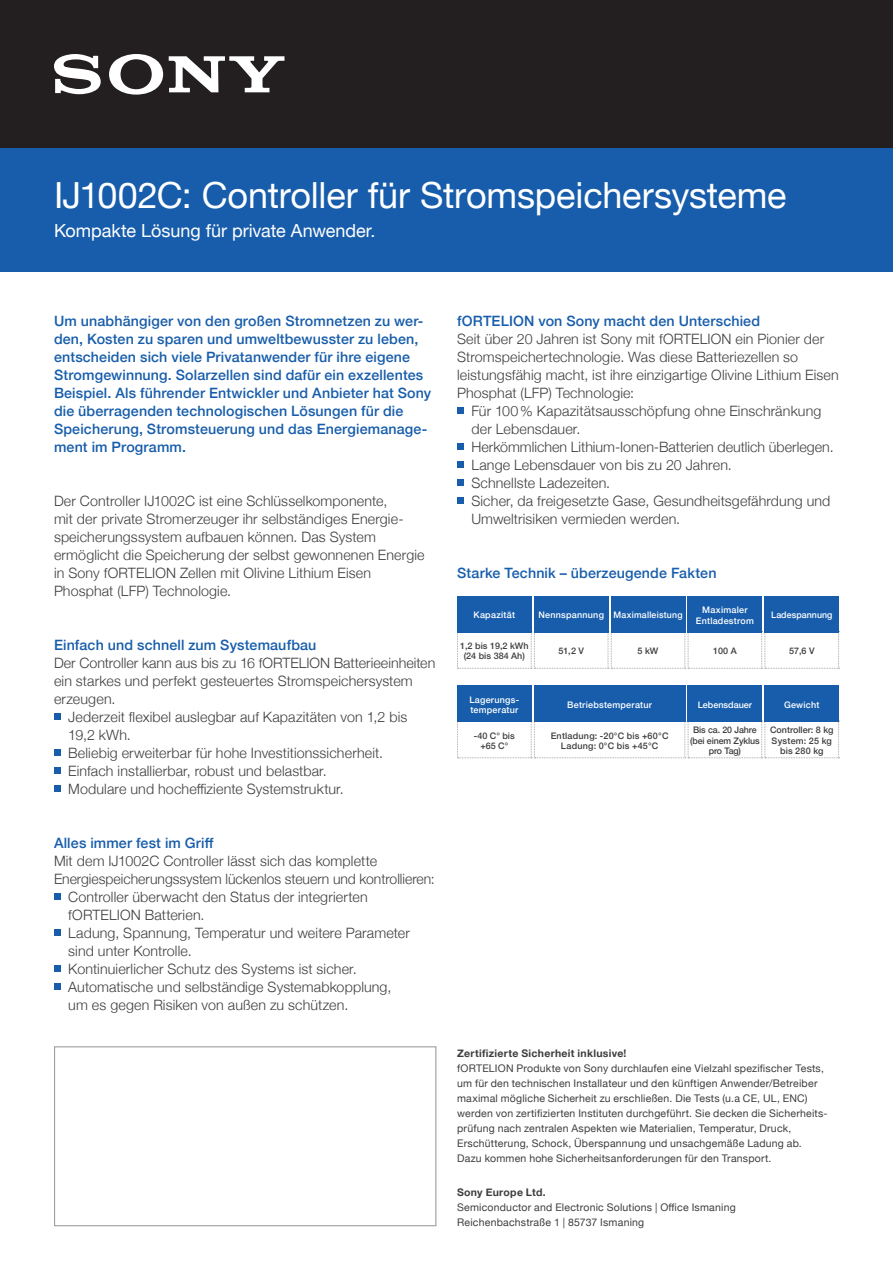
<style>
.page{position:relative;width:893px;height:1263px;background:#fff}
.page>*{position:absolute;margin:0;border:0;box-sizing:border-box;transform-origin:0 0}
.t1{font:36px "Helvetica Neue";letter-spacing:-.005em;color:#fff}
.t2{font:18px "Helvetica Neue";color:#fff}
.t3{font:300 14.25px/18px "Helvetica Neue";letter-spacing:.01em;color:#3e3e3f}
.t4{font:500 14.25px/18px "Helvetica Neue";letter-spacing:.01em;color:#175dab}
.t5{font:10.5px/15px "Helvetica Neue";letter-spacing:.02em;color:#3e3e3f}
.t6{font:700 10.5px "Helvetica Neue";letter-spacing:.025em;color:#3e3e3f}
.t7{font:500 9px/10.5px "Helvetica Neue";color:#3e3e3f;text-align:center}
.t8{font:500 9px/10.5px "Helvetica Neue";letter-spacing:.025em;color:#fff}
.t9{font:500 9px/10.5px "Helvetica Neue";letter-spacing:.025em;color:#3e3e3f;text-align:center}
.t10{font:500 9px "Helvetica Neue";letter-spacing:.005em;color:#fff}
.t11{font:500 9px "Helvetica Neue";color:#fff}
</style>
<div class="page">
<div style="left:0;top:145px;width:893px;height:127px;background:#175dab"></div>
<div style="left:0;top:0;width:893px;height:147px;background:#231f20"></div>
<svg style="left:54px;top:714px;width:6px;height:6px"></svg>
<svg style="left:54px;top:750px;width:6px;height:6px"></svg>
<svg style="left:54px;top:768px;width:6px;height:6px"></svg>
<svg style="left:54px;top:786px;width:6px;height:6px"></svg>
<svg style="left:54px;top:894px;width:6px;height:6px"></svg>
<svg style="left:54px;top:930px;width:6px;height:6px"></svg>
<svg style="left:54px;top:966px;width:6px;height:6px"></svg>
<svg style="left:54px;top:984px;width:6px;height:6px"></svg>
<svg style="left:54px;top:54px;width:230px;height:41px"></svg>
<svg style="left:457px;top:408px;width:6px;height:6px"></svg>
<svg style="left:457px;top:444px;width:6px;height:6px"></svg>
<svg style="left:457px;top:462px;width:6px;height:6px"></svg>
<svg style="left:457px;top:480px;width:6px;height:6px"></svg>
<svg style="left:457px;top:498px;width:6px;height:6px"></svg>
<div style="left:457px;top:596px;width:74px;height:36px;background:#175dab"></div>
<div style="left:534px;top:596px;width:74px;height:36px;background:#175dab"></div>
<div style="left:611px;top:596px;width:74px;height:36px;background:#175dab"></div>
<div style="left:688px;top:596px;width:74px;height:36px;background:#175dab"></div>
<div style="left:688px;top:686px;width:74px;height:36px;background:#175dab"></div>
<svg style="left:457px;top:631px;width:383px;height:38px"></svg>
<div style="left:765px;top:596px;width:74px;height:36px;background:#175dab"></div>
<div style="left:457px;top:686px;width:74px;height:36px;background:#175dab"></div>
<div style="left:534px;top:686px;width:151px;height:36px;background:#175dab"></div>
<svg style="left:457px;top:721px;width:383px;height:37px"></svg>
<div style="left:765px;top:686px;width:74px;height:36px;background:#175dab"></div>
<div style="left:54px;top:1046px;width:382px;height:180px;border:1px solid #9d9fa2"></div>
<p class="t1" style="left:54px;top:170px;width:734px">IJ1002C: Controller für Stromspeichersysteme</p>
<p class="t2" style="left:54px;top:217px;width:323px">Kompakte Lösung für private Anwender.</p>
<p class="t4" style="left:54px;top:311px;width:379px">Um unabhängiger von den großen Stromnetzen zu wer&shy;den, Kosten zu sparen und umweltbewusster zu leben, entscheiden sich viele Privatanwender für ihre eigene Stromgewinnung. Solarzellen sind dafür ein exzellentes Beispiel. Als führender Entwickler und Anbieter hat Sony die überragenden technologischen Lösungen für die Speicherung, Stromsteuerung und das Energiemanage&shy;ment im Programm.</p>
<p class="t3" style="left:54px;top:491px;width:372px">Der Controller IJ1002C ist eine Schlüsselkomponente,<br>mit der private Stromerzeuger ihr selbständiges Energie&shy;speicherungssystem aufbauen können. Das System ermöglicht die Speicherung der selbst gewonnenen Energie in Sony fORTELION Zellen mit Olivine Lithium Eisen Phosphat (LFP) Technologie.</p>
<p class="t4" style="left:54px;top:635px;width:264px">Einfach und schnell zum Systemaufbau</p>
<p class="t3" style="left:54px;top:653px;width:383px">Der Controller kann aus bis zu 16 fORTELION Batterieeinheiten ein starkes und perfekt gesteuertes Stromspeichersystem erzeugen.</p>
<p class="t3" style="left:68px;top:707px;width:341px">Jederzeit flexibel auslegbar auf Kapazitäten von 1,2 bis<br>19,2 kWh.</p>
<p class="t3" style="left:68px;top:743px;width:316px">Beliebig erweiterbar für hohe Investitionssicherheit.</p>
<p class="t3" style="left:68px;top:761px;width:260px">Einfach installierbar, robust und belastbar.</p>
<p class="t3" style="left:68px;top:779px;width:277px">Modulare und hocheffiziente Systemstruktur.</p>
<p class="t4" style="left:54px;top:833px;width:161px">Alles immer fest im Griff</p>
<p class="t3" style="left:54px;top:851px;width:382px">Mit dem IJ1002C Controller lässt sich das komplette<br>Energiespeicherungssystem lückenlos steuern und kontrollieren:</p>
<p class="t3" style="left:68px;top:887px;width:301px">Controller überwacht den Status der integrierten fORTELION Batterien.</p>
<p class="t3" style="left:68px;top:923px;width:343px">Ladung, Spannung, Temperatur und weitere Parameter sind unter Kontrolle.</p>
<p class="t3" style="left:68px;top:959px;width:290px">Kontinuierlicher Schutz des Systems ist sicher.</p>
<p class="t3" style="left:68px;top:977px;width:325px">Automatische und selbständige Systemabkopplung, um es gegen Risiken von außen zu schützen.</p>
<p class="t4" style="left:457px;top:311px;width:304px">fORTELION von Sony macht den Unterschied</p>
<p class="t3" style="left:457px;top:329px;width:383px">Seit über 20 Jahren ist Sony mit fORTELION ein Pionier der Stromspeichertechnologie. Was diese Batteriezellen so leistungsfähig macht, ist ihre einzigartige Olivine Lithium Eisen Phosphat (LFP) Technologie:</p>
<p class="t3" style="left:471px;top:401px;width:351px">Für 100% Kapazitätsausschöpfung ohne Einschränkung der Lebensdauer.</p>
<p class="t3" style="left:471px;top:437px;width:364px">Herkömmlichen Lithium-Ionen-Batterien deutlich überlegen.</p>
<p class="t3" style="left:471px;top:455px;width:262px">Lange Lebensdauer von bis zu 20 Jahren.</p>
<p class="t3" style="left:471px;top:473px;width:140px">Schnellste Ladezeiten.</p>
<p class="t3" style="left:471px;top:491px;width:361px">Sicher, da freigesetzte Gase, Gesundheitsgefährdung und<br>Umweltrisiken vermieden werden.</p>
<p class="t4" style="left:457px;top:563px;width:261px">Starke Technik – überzeugende Fakten</p>
<p class="t8" style="left:474px;top:610px;width:43px">Kapazität</p>
<p class="t8" style="left:538px;top:610px;width:67px">Nennspannung</p>
<p class="t8" style="left:613px;top:610px;width:71px">Maximalleistung</p>
<p class="t8" style="left:702px;top:604px;width:47px">Maximaler</p>
<p class="t8" style="left:696px;top:615px;width:60px">Entladestrom</p>
<p class="t10" style="left:771px;top:608px;width:63px">Ladespannung</p>
<p class="t7" style="left:460px;top:640px;width:70px">1,2 bis 19,2 kWh (24 bis 384 Ah)</p>
<p class="t7" style="left:558px;top:645px;width:27px">51,2 V</p>
<p class="t7" style="left:638px;top:645px;width:22px">5 kW</p>
<p class="t7" style="left:713px;top:645px;width:25px">100 A</p>
<p class="t7" style="left:789px;top:645px;width:27px">57,6 V</p>
<p class="t8" style="left:469px;top:694px;width:51px">Lagerungs&shy;temperatur</p>
<p class="t7" style="left:474px;top:730px;width:42px">-40 C° bis +65 C°</p>
<p class="t8" style="left:567px;top:699px;width:86px">Betriebstemperatur</p>
<p class="t9" style="left:551px;top:730px;width:119px">Entladung: -20°C bis +60°C</p>
<p class="t9" style="left:561px;top:740px;width:99px">Ladung: 0°C bis +45°C</p>
<p class="t11" style="left:698px;top:698px;width:56px">Lebensdauer</p>
<p class="t7" style="left:690px;top:724px;width:71px">Bis ca. 20 Jahre (bei einem Zyklus pro Tag)</p>
<p class="t8" style="left:784px;top:699px;width:37px">Gewicht</p>
<p class="t7" style="left:770px;top:724px;width:65px">Controller: 8 kg</p>
<p class="t9" style="left:772px;top:735px;width:62px">System: 25 kg bis 280 kg</p>
<p class="t6" style="left:457px;top:1044px;width:171px">Zertifizierte Sicherheit inklusive!</p>
<p class="t5" style="left:457px;top:1061px;width:368px">fORTELION Produkte von Sony durchlaufen eine Vielzahl spezifischer Tests,</p>
<p class="t5" style="left:457px;top:1076px;width:372px">um für den technischen Installateur und den künftigen Anwender/Betreiber maximal mögliche Sicherheit zu erschließen. Die Tests (u.a CE, UL, ENC) werden von zertifizierten Instituten durchgeführt. Sie decken die Sicherheits&shy;prüfung nach zentralen Aspekten wie Materialien, Temperatur, Druck, Erschütterung, Schock, Überspannung und unsachgemäße Ladung ab.<br>Dazu kommen hohe Sicherheitsanforderungen für den Transport.</p>
<p class="t6" style="left:457px;top:1184px;width:90px">Sony Europe Ltd.</p>
<p class="t5" style="left:457px;top:1200px;width:280px">Semiconductor and Electronic Solutions | Office Ismaning</p>
<p class="t5" style="left:457px;top:1215px;width:189px">Reichenbachstraße 1 | 85737 Ismaning</p>
</div>
